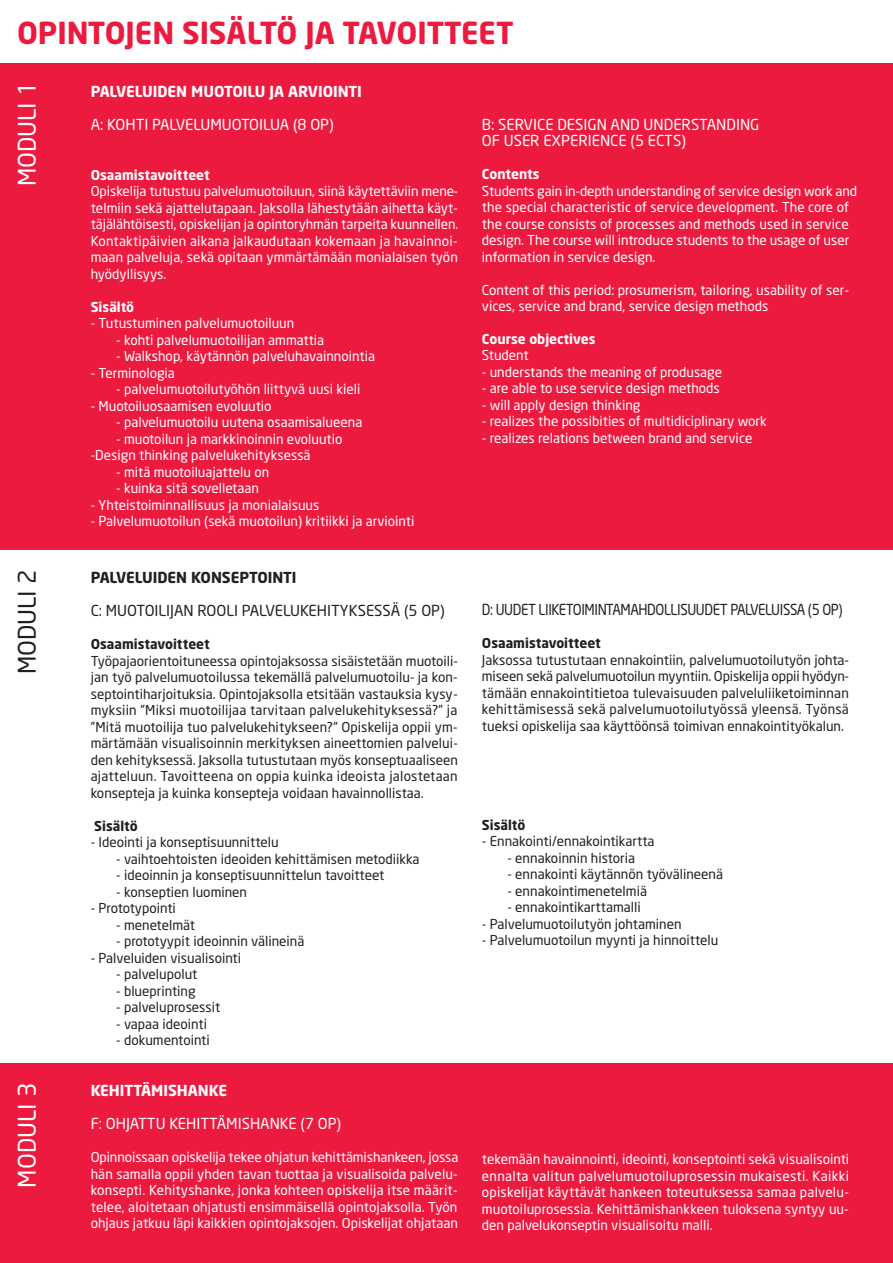
<style>
.page{position:relative;width:893px;height:1263px;background:#fff}
.page>*{position:absolute;margin:0;border:0;box-sizing:border-box;transform-origin:0 0}
.t1{font:700 30px "Neo Sans";color:#ed1a40}
.t2{font:24px "Neo Sans";color:#fff}
.t3{font:24px "Neo Sans";color:#231f20}
.t4{font:15px/16.5px "Neo Sans";color:#fff}
.t5{font:15px "Neo Sans";letter-spacing:-.03em;color:#231f20;scale:.9 1}
.t6{font:700 15px "Neo Sans";color:#fff}
.t7{font:15px "Neo Sans";color:#231f20}
.t8{font:700 15px "Neo Sans";color:#231f20}
.t9{font:13.5px/16.5px "Neo Sans";color:#fff;text-align:justify}
.t10{font:13.5px/16.5px "Neo Sans";color:#231f20;text-align:justify}
.t11{font:700 13.5px "Neo Sans";color:#fff}
.t12{font:700 13.5px "Neo Sans";color:#231f20}
</style>
<div class="page">
<div style="left:0;top:64px;width:893px;height:486px;background:#ed1a40"></div>
<div style="left:0;top:1063px;width:893px;height:200px;background:#ed1a40"></div>
<h1 class="t1" style="left:17px;top:13px;width:498px">OPINTOJEN SISÄLTÖ JA TAVOITTEET</h1>
<p class="t6" style="left:91px;top:82px;width:273px">PALVELUIDEN MUOTOILU JA ARVIOINTI</p>
<p class="t4" style="left:91px;top:116px;width:245px">A: KOHTI PALVELUMUOTOILUA (8 OP)</p>
<p class="t11" style="left:91px;top:166px;width:121px">Osaamistavoitteet</p>
<p class="t9" style="left:91px;top:183px;width:369px">Opiskelija tutustuu palvelumuotoiluun, siinä käytettäviin mene&shy;telmiin sekä ajattelutapaan. Jaksolla lähestytään aihetta käyt&shy;täjälähtöisesti, opiskelijan ja opintoryhmän tarpeita kuunnellen.<br>Kontaktipäivien aikana jalkaudutaan kokemaan ja havainnoi&shy;maan palveluja, sekä opitaan ymmärtämään monialaisen työn hyödyllisyys.</p>
<p class="t11" style="left:91px;top:298px;width:45px">Sisältö</p>
<p class="t9" style="left:91px;top:315px;width:205px">- Tutustuminen palvelumuotoiluun</p>
<p class="t9" style="left:116px;top:331px;width:209px">- kohti palvelumuotoilijan ammattia</p>
<p class="t9" style="left:116px;top:348px;width:260px">- Walkshop, käytännön palveluhavainnointia</p>
<p class="t9" style="left:91px;top:364px;width:86px">- Terminologia</p>
<p class="t9" style="left:116px;top:381px;width:246px">- palvelumuotoilutyöhön liittyvä uusi kieli</p>
<p class="t9" style="left:91px;top:397px;width:182px">- Muotoiluosaamisen evoluutio</p>
<p class="t9" style="left:116px;top:414px;width:248px">- palvelumuotoilu uutena osaamisalueena</p>
<p class="t9" style="left:91px;top:430px;width:253px;text-indent:26px">- muotoilun ja markkinoinnin evoluutio -Design thinking palvelukehityksessä</p>
<p class="t9" style="left:116px;top:463px;width:155px">- mitä muotoiluajattelu on</p>
<p class="t9" style="left:116px;top:480px;width:144px">- kuinka sitä sovelletaan</p>
<p class="t9" style="left:91px;top:496px;width:230px">- Yhteistoiminnallisuus ja monialaisuus</p>
<p class="t9" style="left:91px;top:513px;width:325px">- Palvelumuotoilun (sekä muotoilun) kritiikki ja arviointi</p>
<h2 class="t2" style="left:12px;top:186px;width:106px;rotate:-90deg">MODULI 1</h2>
<p class="t4" style="left:482px;top:116px;width:279px">B: SERVICE DESIGN AND UNDERSTANDING<br>OF USER EXPERIENCE (5 ECTS)</p>
<p class="t11" style="left:482px;top:165px;width:59px">Contents</p>
<p class="t9" style="left:482px;top:182px;width:377px;text-align:left">Students gain in-depth understanding of service design work and the special characteristic of service development. The core of the course consists of processes and methods used in service design. The course will introduce students to the usage of user information in service design.</p>
<p class="t9" style="left:482px;top:281px;width:369px">Content of this period: prosumerism, tailoring, usability of ser&shy;vices, service and brand, service design methods</p>
<p class="t11" style="left:482px;top:330px;width:115px">Course objectives</p>
<p class="t9" style="left:482px;top:347px;width:48px">Student</p>
<p class="t9" style="left:482px;top:364px;width:242px">- understands the meaning of produsage</p>
<p class="t9" style="left:482px;top:380px;width:239px">- are able to use service design methods</p>
<p class="t9" style="left:482px;top:397px;width:160px">- will apply design thinking</p>
<p class="t9" style="left:482px;top:413px;width:286px">- realizes the possibities of multidiciplinary work</p>
<p class="t9" style="left:482px;top:430px;width:272px">- realizes relations between brand and service</p>
<h2 class="t3" style="left:12px;top:674px;width:106px;rotate:-90deg">MODULI 2</h2>
<h2 class="t2" style="left:12px;top:1187px;width:106px;rotate:-90deg">MODULI 3</h2>
<p class="t8" style="left:91px;top:568px;width:207px">PALVELUIDEN KONSEPTOINTI</p>
<p class="t7" style="left:91px;top:601px;width:356px">C: MUOTOILIJAN ROOLI PALVELUKEHITYKSESSÄ (5 OP)</p>
<p class="t12" style="left:91px;top:635px;width:121px">Osaamistavoitteet</p>
<p class="t10" style="left:91px;top:652px;width:369px">Työpajaorientoituneessa opintojaksossa sisäistetään muotoili&shy;jan työ palvelumuotoilussa tekemällä palvelumuotoilu- ja kon&shy;septointiharjoituksia. Opintojaksolla etsitään vastauksia kysy&shy;myksiin ”Miksi muotoilijaa tarvitaan palvelukehityksessä?” ja ”Mitä muotoilija tuo palvelukehitykseen?” Opiskelija oppii ym&shy;märtämään visualisoinnin merkityksen aineettomien palvelui&shy;den kehityksessä. Jaksolla tutustutaan myös konseptuaaliseen ajatteluun. Tavoitteena on oppia kuinka ideoista jalostetaan konsepteja ja kuinka konsepteja voidaan havainnollistaa.</p>
<p class="t12" style="left:94px;top:817px;width:45px">Sisältö</p>
<p class="t10" style="left:91px;top:834px;width:190px">- Ideointi ja konseptisuunnittelu</p>
<p class="t10" style="left:116px;top:850px;width:305px">- vaihtoehtoisten ideoiden kehittämisen metodiikka</p>
<p class="t10" style="left:116px;top:867px;width:270px">- ideoinnin ja konseptisuunnittelun tavoitteet</p>
<p class="t10" style="left:116px;top:883px;width:132px">- konseptien luominen</p>
<p class="t10" style="left:91px;top:900px;width:87px">- Prototypointi</p>
<p class="t10" style="left:116px;top:916px;width:80px">- menetelmät</p>
<p class="t10" style="left:116px;top:933px;width:190px">- prototyypit ideoinnin välineinä</p>
<p class="t10" style="left:91px;top:949px;width:152px">- Palveluiden visualisointi</p>
<p class="t10" style="left:116px;top:966px;width:83px">- palvelupolut</p>
<p class="t10" style="left:116px;top:982px;width:81px">- blueprinting</p>
<p class="t10" style="left:116px;top:999px;width:106px">- palveluprosessit</p>
<p class="t10" style="left:116px;top:1015px;width:92px">- vapaa ideointi</p>
<p class="t10" style="left:116px;top:1032px;width:95px">- dokumentointi</p>
<p class="t6" style="left:91px;top:1081px;width:138px">KEHITTÄMISHANKE</p>
<p class="t4" style="left:91px;top:1115px;width:252px">F: OHJATTU KEHITTÄMISHANKE (7 OP)</p>
<p class="t9" style="left:91px;top:1149px;width:369px">Opinnoissaan opiskelija tekee ohjatun kehittämishankeen, jossa hän samalla oppii yhden tavan tuottaa ja visualisoida palvelu&shy;konsepti. Kehityshanke, jonka kohteen opiskelija itse määrit&shy;telee, aloitetaan ohjatusti ensimmäisellä opintojaksolla. Työn ohjaus jatkuu läpi kaikkien opintojaksojen. Opiskelijat ohjataan</p>
<p class="t5" style="left:482px;top:601px;width:402px">D: UUDET LIIKETOIMINTAMAHDOLLISUUDET PALVELUISSA (5 OP)</p>
<p class="t12" style="left:482px;top:635px;width:121px">Osaamistavoitteet</p>
<p class="t10" style="left:482px;top:651px;width:369px">Jaksossa tutustutaan ennakointiin, palvelumuotoilutyön johta&shy;miseen sekä palvelumuotoilun myyntiin. Opiskelija oppii hyödyn&shy;tämään ennakointitietoa tulevaisuuden palveluliiketoiminnan kehittämisessä sekä palvelumuotoilutyössä yleensä. Työnsä tueksi opiskelija saa käyttöönsä toimivan ennakointityökalun.</p>
<p class="t12" style="left:482px;top:816px;width:45px">Sisältö</p>
<p class="t10" style="left:482px;top:833px;width:174px">- Ennakointi/ennakointikartta</p>
<p class="t10" style="left:507px;top:849px;width:129px">- ennakoinnin historia</p>
<p class="t10" style="left:507px;top:866px;width:217px">- ennakointi käytännön työvälineenä</p>
<p class="t10" style="left:507px;top:882px;width:141px">- ennakointimenetelmiä</p>
<p class="t10" style="left:507px;top:899px;width:135px">- ennakointikarttamalli</p>
<p class="t10" style="left:482px;top:915px;width:201px">- Palvelumuotoilutyön johtaminen</p>
<p class="t10" style="left:482px;top:932px;width:238px">- Palvelumuotoilun myynti ja hinnoittelu</p>
<p class="t9" style="left:482px;top:1150px;width:369px">tekemään havainnointi, ideointi, konseptointi sekä visualisointi ennalta valitun palvelumuotoiluprosessin mukaisesti. Kaikki opiskelijat käyttävät hankeen toteutuksessa samaa palvelu&shy;muotoiluprosessia. Kehittämishankkeen tuloksena syntyy uu&shy;den palvelukonseptin visualisoitu malli.</p>
</div>
